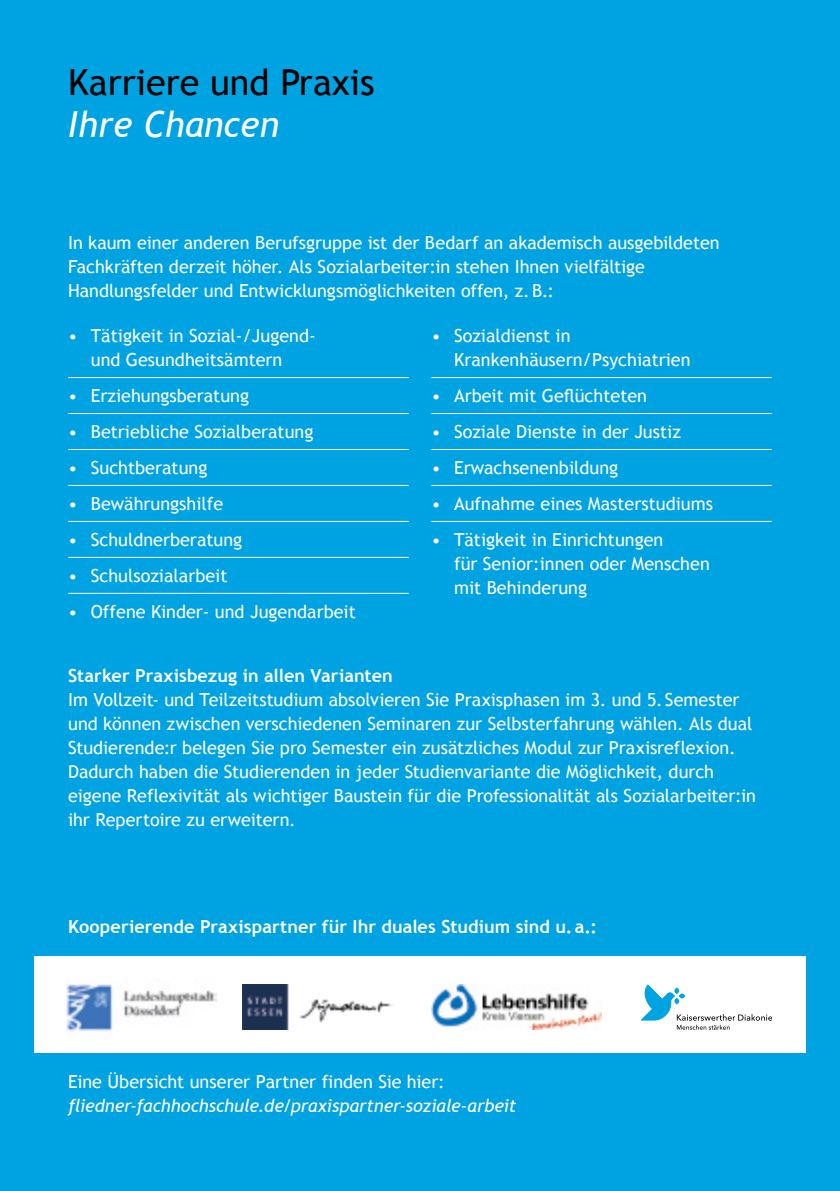
<style>
.page{position:relative;width:840px;height:1191px;background:#fff}
.page>*{position:absolute;margin:0;border:0;box-sizing:border-box;transform-origin:0 0}
.t1{font:36px "Trebuchet MS";color:#000}
.t2{font:italic 36px "Trebuchet MS";color:#fff}
.t3{font:18px/24px "Trebuchet MS";color:#fff}
.t4{font:700 18px "Trebuchet MS";letter-spacing:.005em;color:#fff}
.t5{font:italic 18px "Trebuchet MS";letter-spacing:-.005em;color:#fff}
</style>
<div class="page">
<div style="left:0;top:0;width:839px;height:1191px;background:#00a3e2"></div>
<div style="left:34px;top:956px;width:771px;height:96px;background:#fff"></div>
<hr style="left:68px;top:377px;width:340px;height:1px;background:#fff">
<hr style="left:68px;top:413px;width:340px;height:1px;background:#fff">
<hr style="left:68px;top:449px;width:340px;height:1px;background:#fff">
<hr style="left:68px;top:485px;width:340px;height:1px;background:#fff">
<hr style="left:68px;top:521px;width:340px;height:1px;background:#fff">
<hr style="left:68px;top:557px;width:340px;height:1px;background:#fff">
<hr style="left:68px;top:593px;width:340px;height:1px;background:#fff">
<hr style="left:431px;top:377px;width:340px;height:1px;background:#fff">
<hr style="left:431px;top:413px;width:340px;height:1px;background:#fff">
<hr style="left:431px;top:449px;width:340px;height:1px;background:#fff">
<hr style="left:431px;top:485px;width:340px;height:1px;background:#fff">
<hr style="left:431px;top:521px;width:340px;height:1px;background:#fff">
<img style="left:65px;top:981px;width:151px;height:51px">
<img style="left:242px;top:984px;width:149px;height:45px">
<img style="left:431px;top:984px;width:170px;height:45px">
<svg style="left:641px;top:984px;width:129px;height:45px"></svg>
<h1 class="t1" style="left:68px;top:61px;width:308px">Karriere und Praxis</h1>
<h1 class="t2" style="left:68px;top:103px;width:212px">Ihre Chancen</h1>
<p class="t3" style="left:68px;top:231px;width:652px">In kaum einer anderen Berufsgruppe ist der Bedarf an akademisch ausgebildeten<br>Fachkräften derzeit höher. Als Sozialarbeiter:in stehen Ihnen vielfältige<br>Handlungsfelder und Entwicklungsmöglichkeiten offen, z.B.:</p>
<p class="t3" style="left:68px;top:324px;width:249px;text-align:center">• Tätigkeit in Sozial-/Jugend&shy;und Gesundheitsämtern</p>
<p class="t3" style="left:68px;top:384px;width:182px">• Erziehungsberatung</p>
<p class="t3" style="left:68px;top:420px;width:247px">• Betriebliche Sozialberatung</p>
<p class="t3" style="left:68px;top:456px;width:141px">• Suchtberatung</p>
<p class="t3" style="left:68px;top:492px;width:157px">• Bewährungshilfe</p>
<p class="t3" style="left:68px;top:528px;width:176px">• Schuldnerberatung</p>
<p class="t3" style="left:68px;top:564px;width:161px">• Schulsozialarbeit</p>
<p class="t3" style="left:68px;top:600px;width:289px">• Offene Kinder- und Jugendarbeit</p>
<p class="t3" style="left:454px;top:324px;width:238px;text-indent:-23px">• Sozialdienst in<br>Krankenhäusern/Psychiatrien</p>
<p class="t3" style="left:431px;top:384px;width:217px">• Arbeit mit Geflüchteten</p>
<p class="t3" style="left:431px;top:420px;width:251px">• Soziale Dienste in der Justiz</p>
<p class="t3" style="left:431px;top:456px;width:188px">• Erwachsenenbildung</p>
<p class="t3" style="left:431px;top:492px;width:283px">• Aufnahme eines Masterstudiums</p>
<p class="t3" style="left:454px;top:528px;width:257px;text-indent:-23px">• Tätigkeit in Einrichtungen<br>für Senior:innen oder Menschen mit Behinderung</p>
<p class="t4" style="left:68px;top:664px;width:326px">Starker Praxisbezug in allen Varianten</p>
<p class="t3" style="left:68px;top:687px;width:689px">Im Vollzeit- und Teilzeitstudium absolvieren Sie Praxisphasen im 3. und 5. Semester und können zwischen verschiedenen Seminaren zur Selbsterfahrung wählen. Als dual Studierende:r belegen Sie pro Semester ein zusätzliches Modul zur Praxisreflexion.<br>Dadurch haben die Studierenden in jeder Studienvariante die Möglichkeit, durch eigene Reflexivität als wichtiger Baustein für die Professionalität als Sozialarbeiter:in ihr Repertoire zu erweitern.</p>
<p class="t4" style="left:68px;top:915px;width:530px">Kooperierende Praxispartner für Ihr duales Studium sind u.a.:</p>
<p class="t3" style="left:68px;top:1070px;width:378px">Eine Übersicht unserer Partner finden Sie hier:</p>
<p class="t5" style="left:68px;top:1095px;width:449px">fliedner-fachhochschule.de/praxispartner-soziale-arbeit</p>
</div>
